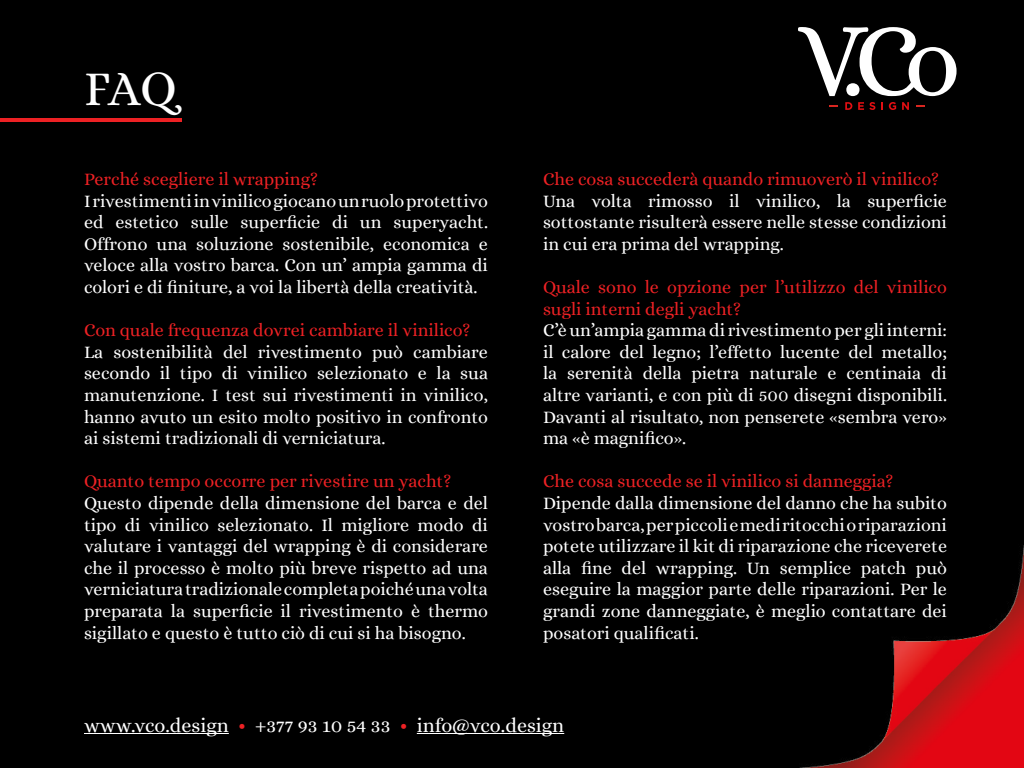
<style>
.page{position:relative;width:1024px;height:768px;background:#000}
.page>*{position:absolute;margin:0;border:0;box-sizing:border-box;transform-origin:0 0}
.t1{font:50px "Alice";color:#fff}
.t2{font:20px "Alice";color:#fff}
.t3{font:18px/21.6px "Alice";color:#fff;text-align:justify}
.t4{font:18px/21.6px "Alice";color:#ed2124}
.s1{color:#ed2124}
</style>
<div class="page">
<svg style="left:845px;top:102px;width:7px;height:8px"></svg>
<svg style="left:858px;top:102px;width:17px;height:8px"></svg>
<svg style="left:881px;top:102px;width:2px;height:8px"></svg>
<svg style="left:889px;top:102px;width:7px;height:8px"></svg>
<svg style="left:902px;top:102px;width:7px;height:8px"></svg>
<svg style="left:798px;top:27px;width:159px;height:69px"></svg>
<img style="left:800px;top:545px;width:224px;height:223px">
<hr style="left:0;top:118px;width:182px;height:4px;background:#ed2124">
<hr style="left:84px;top:733px;width:145px;height:1px;background:#fff">
<hr style="left:417px;top:733px;width:147px;height:1px;background:#fff">
<h1 class="t1" style="left:84px;top:62px;width:94px">FAQ</h1>
<p class="t4" style="left:84px;top:169px;width:236px">Perché scegliere il wrapping?</p>
<p class="t3" style="left:84px;top:190px;width:406px">I rivestimenti in vinilico giocano un ruolo protettivo ed estetico sulle superficie di un superyacht.<br>Offrono una soluzione sostenibile, economica e veloce alla vostro barca. Con un’ ampia gamma di colori e di finiture, a voi la libertà della creatività.</p>
<p class="t4" style="left:84px;top:320px;width:388px">Con quale frequenza dovrei cambiare il vinilico?</p>
<p class="t3" style="left:84px;top:341px;width:406px">La sostenibilità del rivestimento può cambiare secondo il tipo di vinilico selezionato e la sua manutenzione. I test sui rivestimenti in vinilico, hanno avuto un esito molto positivo in confronto ai sistemi tradizionali di verniciatura.</p>
<p class="t4" style="left:84px;top:471px;width:369px">Quanto tempo occorre per rivestire un yacht?</p>
<p class="t3" style="left:84px;top:493px;width:406px">Questo dipende della dimensione del barca e del tipo di vinilico selezionato. Il migliore modo di valutare i vantaggi del wrapping è di considerare che il processo è molto più breve rispetto ad una verniciatura tradizionale completa poiché una volta preparata la superficie il rivestimento è thermo sigillato e questo è tutto ciò di cui si ha bisogno.</p>
<p class="t4" style="left:543px;top:169px;width:397px">Che cosa succederà quando rimuoverò il vinilico?</p>
<p class="t3" style="left:543px;top:190px;width:405px">Una volta rimosso il vinilico, la superficie sottostante risulterà essere nelle stesse condizioni in cui era prima del wrapping.</p>
<p class="t4" style="left:543px;top:277px;width:405px">Quale sono le opzione per l’utilizzo del vinilico sugli interni degli yacht?</p>
<p class="t3" style="left:543px;top:320px;width:406px">C’è un’ampia gamma di rivestimento per gli interni: il calore del legno; l’effetto lucente del metallo; la serenità della pietra naturale e centinaia di altre varianti, e con più di 500 disegni disponibili.<br>Davanti al risultato, non penserete «sembra vero» ma «è magnifico».</p>
<p class="t4" style="left:543px;top:471px;width:352px">Che cosa succede se il vinilico si danneggia?</p>
<p class="t3" style="left:543px;top:493px;width:406px">Dipende dalla dimensione del danno che ha subito vostro barca, per piccoli e medi ritocchi o riparazioni potete utilizzare il kit di riparazione che riceverete alla fine del wrapping. Un semplice patch può eseguire la maggior parte delle riparazioni. Per le grandi zone danneggiate, è meglio contattare dei posatori qualificati.</p>
<p class="t2" style="left:84px;top:715px;width:482px">www.vco.design <span class="s1">•</span> +377 93 10 54 33 <span class="s1">•</span> info@vco.design</p>
</div>
